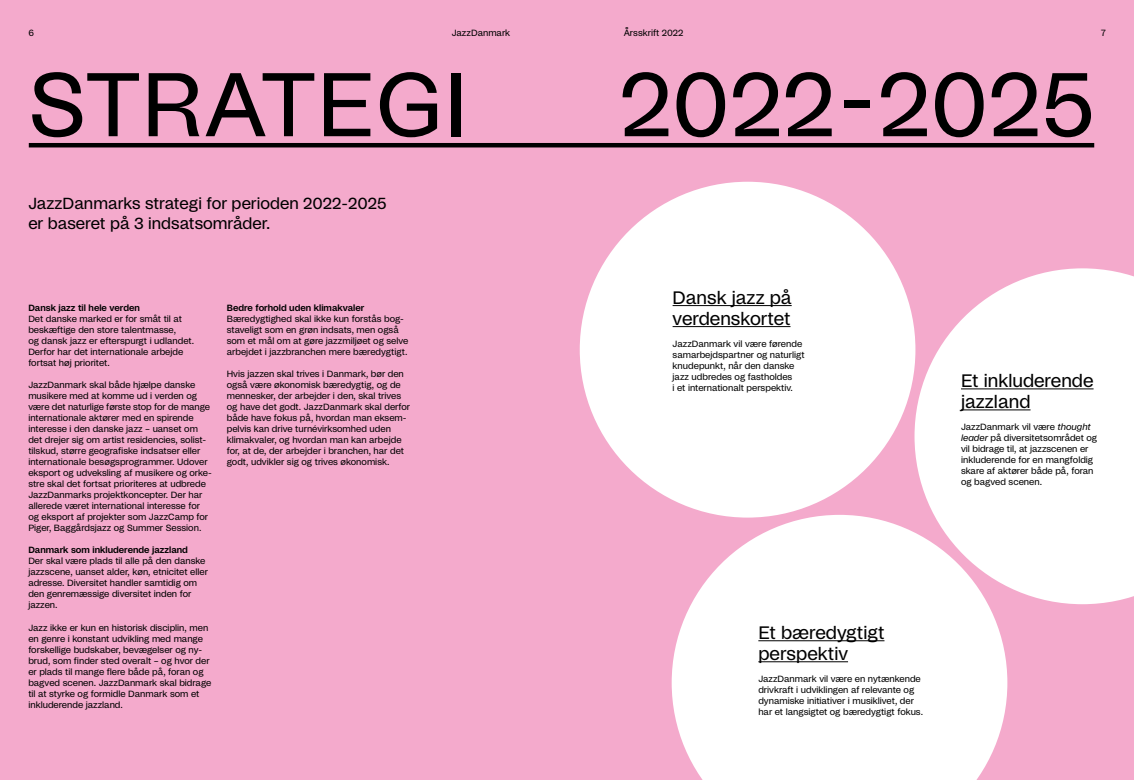
<style>
.page{position:relative;width:1134px;height:780px;background:#f4aacc}
.page>*{position:absolute;margin:0;border:0;box-sizing:border-box;transform-origin:0 0}
.t1{font:90px "Studio 6";letter-spacing:.01em;color:#000}
.t2{font:18px/21px "Studio 6";color:#000}
.t3{font:16px/20px "Studio 6";color:#000}
.t4{font:9px/11px "Studio 6";color:#000}
.t5{font:600 9px "Studio 6";color:#000}
.s1{font-style:italic}
</style>
<div class="page">
<svg style="left:914px;top:268px;width:220px;height:336px;background:#fdf4f8"></svg>
<svg style="left:672px;top:515px;width:335px;height:265px;background:#fdf4f8"></svg>
<div style="left:580px;top:182px;width:335px;height:335px;background:#fff;border-radius:50%"></div>
<hr style="left:673px;top:305px;width:119px;height:1px;background:#000">
<hr style="left:673px;top:326px;width:117px;height:1px;background:#000">
<hr style="left:961px;top:388px;width:132px;height:1px;background:#000">
<hr style="left:961px;top:409px;width:69px;height:1px;background:#000">
<hr style="left:758px;top:640px;width:126px;height:1px;background:#000">
<hr style="left:758px;top:661px;width:90px;height:1px;background:#000">
<hr style="left:29px;top:143px;width:1065px;height:4px;background:#000">
<p class="t4" style="left:28px;top:27px;width:7px">6</p>
<p class="t4" style="left:452px;top:27px;width:60px">JazzDanmark</p>
<p class="t4" style="left:624px;top:27px;width:61px">Årsskrift 2022</p>
<p class="t4" style="left:1101px;top:27px;width:6px">7</p>
<h1 class="t1" style="left:29px;top:46px;width:440px">STRATEGI</h1>
<h1 class="t1" style="left:620px;top:46px;width:476px">2022-2025</h1>
<h3 class="t3" style="left:28px;top:192px;width:360px">JazzDanmarks strategi for perioden 2022-2025 er baseret på 3 indsatsområder.</h3>
<p class="t5" style="left:28px;top:302px;width:113px">Dansk jazz til hele verden</p>
<p class="t4" style="left:28px;top:313px;width:167px">Det danske marked er for småt til at beskæftige den store talentmasse,<br>og dansk jazz er efterspurgt i udlandet.<br>Derfor har det internationale arbejde fortsat høj prioritet.</p>
<p class="t4" style="left:28px;top:379px;width:185px">JazzDanmark skal både hjælpe danske musikere med at komme ud i verden og være det naturlige første stop for de mange internationale aktører med en spirende interesse i den danske jazz – uanset om det drejer sig om artist residencies, solist&shy;tilskud, større geografiske indsatser eller internationale besøgsprogrammer. Udover eksport og udveksling af musikere og orke&shy;stre skal det fortsat prioriteres at udbrede JazzDanmarks projektkoncepter. Der har allerede været international interesse for og eksport af projekter som JazzCamp for Piger, Baggårdsjazz og Summer Session.</p>
<p class="t5" style="left:28px;top:544px;width:161px">Danmark som inkluderende jazzland</p>
<p class="t4" style="left:28px;top:555px;width:181px">Der skal være plads til alle på den danske jazzscene, uanset alder, køn, etnicitet eller adresse. Diversitet handler samtidig om den genremæssige diversitet inden for jazzen.</p>
<p class="t4" style="left:28px;top:621px;width:184px">Jazz ikke er kun en historisk disciplin, men en genre i konstant udvikling med mange forskellige budskaber, bevægelser og ny&shy;brud, som finder sted overalt – og hvor der er plads til mange flere både på, foran og bagved scenen. JazzDanmark skal bidrage til at styrke og formidle Danmark som et inkluderende jazzland.</p>
<p class="t5" style="left:227px;top:302px;width:139px">Bedre forhold uden klimakvaler</p>
<p class="t4" style="left:227px;top:313px;width:183px">Bæredygtighed skal ikke kun forstås bog&shy;staveligt som en grøn indsats, men også som et mål om at gøre jazzmiljøet og selve arbejdet i jazzbranchen mere bæredygtigt.</p>
<p class="t4" style="left:227px;top:368px;width:185px">Hvis jazzen skal trives i Danmark, bør den også være økonomisk bæredygtig, og de mennesker, der arbejder i den, skal trives og have det godt. JazzDanmark skal derfor både have fokus på, hvordan man eksem&shy;pelvis kan drive turnévirksomhed uden klimakvaler, og hvordan man kan arbejde for, at de, der arbejder i branchen, har det godt, udvikler sig og trives økonomisk.</p>
<h2 class="t2" style="left:673px;top:286px;width:121px">Dansk jazz på verdenskortet</h2>
<p class="t4" style="left:673px;top:338px;width:134px">JazzDanmark vil være førende samarbejdspartner og naturligt knudepunkt, når den danske jazz udbredes og fastholdes<br>i et internationalt perspektiv.</p>
<h2 class="t2" style="left:961px;top:369px;width:134px">Et inkluderende jazzland</h2>
<p class="t4" style="left:961px;top:421px;width:138px">JazzDanmark vil være <span class="s1">thought leader</span> på diversitetsområdet og vil bidrage til, at jazzscenen er inkluderende for en mangfoldig skare af aktører både på, foran og bagved scenen.</p>
<h2 class="t2" style="left:758px;top:621px;width:128px">Et bæredygtigt perspektiv</h2>
<p class="t4" style="left:758px;top:673px;width:166px">JazzDanmark vil være en nytænkende drivkraft i udviklingen af relevante og dynamiske initiativer i musiklivet, der har et langsigtet og bæredygtigt fokus.</p>
</div>
